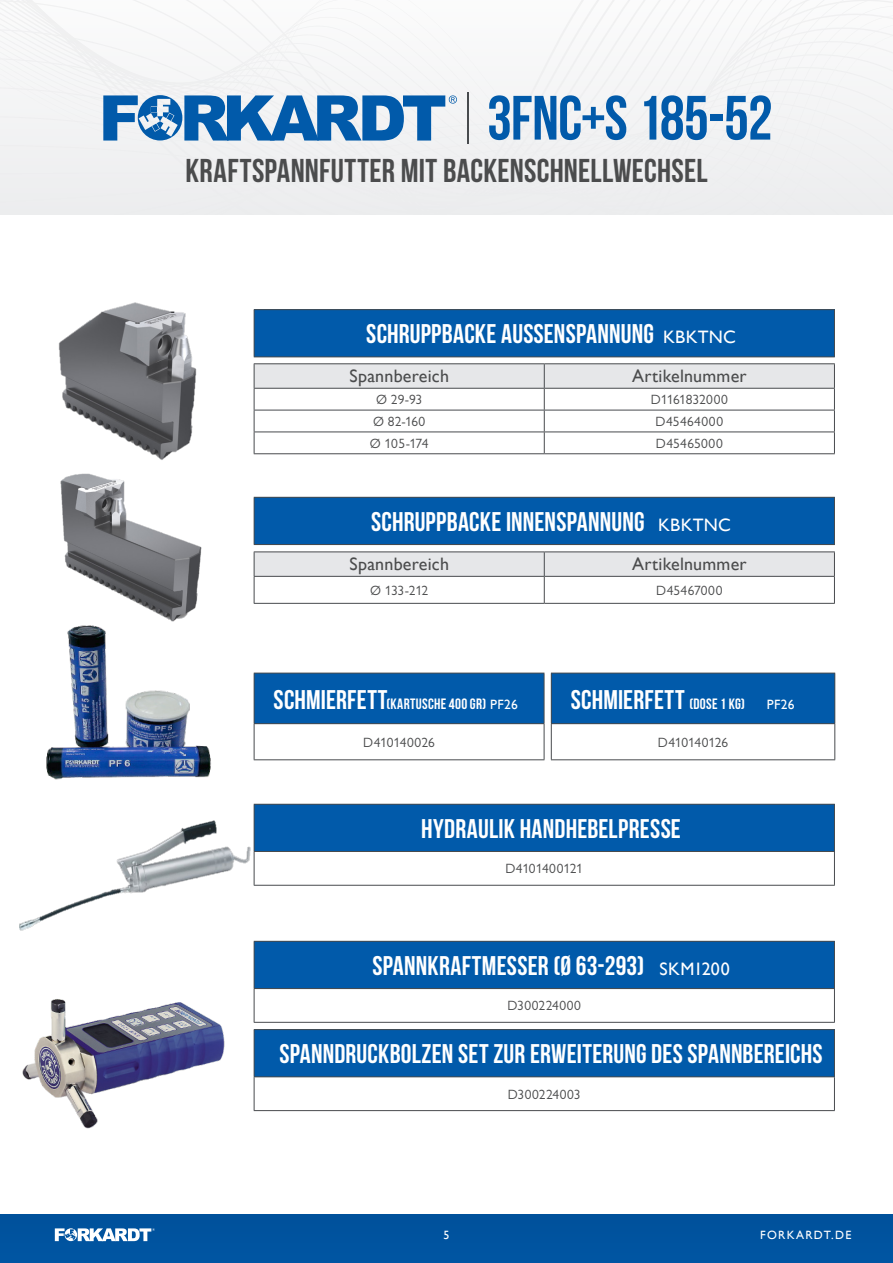
<style>
.page{position:relative;width:893px;height:1263px;background:#fff}
.page>*{position:absolute;margin:0;border:0;box-sizing:border-box;transform-origin:0 0}
.t1{font:62.4px "Bebas Neue";letter-spacing:-.01em;color:#015aaa}
.t2{font:33px "Bebas Neue";letter-spacing:.005em;color:#4b4c4d}
.t3{font:27px "Bebas Neue";letter-spacing:.005em;color:#fff}
.t4{font:18px "Gill Sans";letter-spacing:.01em;color:#4b4c4d}
.t5{font:15px "Bebas Neue";letter-spacing:.02em;color:#fff}
.t6{font:13.5px "Gill Sans Nova";letter-spacing:.01em;color:#4b4c4d}
.t7{font:13.5px "Gill Sans Nova";letter-spacing:-.01em;color:#4b4c4d}
.t8{font:13.5px "Gill Sans Nova";letter-spacing:.03em;color:#4b4c4d}
.t9{font:13.5px "Gill Sans";color:#fff}
.t10{font:12px "Gill Sans";letter-spacing:.105em;color:#fff}
.s1{font-family:"Gill Sans";font-size:18px}
.s2{font-size:27px}
.s3{font-family:"Gill Sans";font-size:13.5px}
.s4{font-size:15px}
</style>
<div class="page">
<div style="left:0;top:1214px;width:893px;height:49px;background:#00539f"></div>
<svg style="left:55px;top:1228px;width:100px;height:13px"></svg>
<div style="left:0;top:0;width:893px;height:215px;background:#f2f3f4"></div>
<img style="left:58px;top:302px;width:139px;height:158px">
<img style="left:46px;top:625px;width:165px;height:154px">
<img style="left:22px;top:999px;width:203px;height:130px">
<img style="left:20px;top:815px;width:234px;height:116px">
<img style="left:60px;top:473px;width:142px;height:149px">
<div style="left:254px;top:804px;width:580px;height:47px;background:#015aaa"></div>
<hr style="left:254px;top:851px;width:581px;height:1px;background:#484b4e">
<hr style="left:254px;top:804px;width:581px;height:1px;background:#484b4e">
<hr style="left:254px;top:805px;width:1px;height:46px;background:#484b4e">
<hr style="left:834px;top:805px;width:1px;height:46px;background:#484b4e">
<hr style="left:254px;top:852px;width:1px;height:33px;background:#484b4e">
<hr style="left:834px;top:852px;width:1px;height:33px;background:#484b4e">
<hr style="left:254px;top:885px;width:581px;height:1px;background:#484b4e">
<div style="left:254px;top:1029px;width:580px;height:48px;background:#015aaa"></div>
<hr style="left:254px;top:1076px;width:581px;height:1px;background:#484b4e">
<hr style="left:254px;top:1029px;width:581px;height:1px;background:#484b4e">
<hr style="left:254px;top:1030px;width:1px;height:46px;background:#484b4e">
<hr style="left:834px;top:1030px;width:1px;height:46px;background:#484b4e">
<hr style="left:254px;top:1077px;width:1px;height:33px;background:#484b4e">
<hr style="left:834px;top:1077px;width:1px;height:33px;background:#484b4e">
<hr style="left:254px;top:1110px;width:581px;height:1px;background:#484b4e">
<div style="left:254px;top:941px;width:580px;height:47px;background:#015aaa"></div>
<hr style="left:254px;top:988px;width:581px;height:1px;background:#484b4e">
<hr style="left:254px;top:941px;width:581px;height:1px;background:#484b4e">
<hr style="left:254px;top:942px;width:1px;height:46px;background:#484b4e">
<hr style="left:834px;top:942px;width:1px;height:46px;background:#484b4e">
<hr style="left:254px;top:989px;width:1px;height:33px;background:#484b4e">
<hr style="left:834px;top:989px;width:1px;height:33px;background:#484b4e">
<hr style="left:254px;top:1022px;width:581px;height:1px;background:#484b4e">
<svg style="left:103px;top:95px;width:354px;height:46px"></svg>
<hr style="left:467px;top:92px;width:1px;height:52px;background:#484b4e">
<div style="left:254px;top:310px;width:580px;height:47px;background:#015aaa"></div>
<hr style="left:254px;top:309px;width:581px;height:1px;background:#484b4e">
<hr style="left:254px;top:310px;width:1px;height:46px;background:#484b4e">
<hr style="left:834px;top:310px;width:1px;height:46px;background:#484b4e">
<hr style="left:254px;top:356px;width:581px;height:1px;background:#484b4e">
<div style="left:254px;top:497px;width:580px;height:47px;background:#015aaa"></div>
<hr style="left:254px;top:497px;width:581px;height:1px;background:#484b4e">
<hr style="left:254px;top:498px;width:1px;height:46px;background:#484b4e">
<hr style="left:834px;top:498px;width:1px;height:46px;background:#484b4e">
<hr style="left:254px;top:544px;width:581px;height:1px;background:#484b4e">
<hr style="left:254px;top:551px;width:290px;height:1px;background:#484b4e">
<hr style="left:544px;top:551px;width:291px;height:1px;background:#484b4e">
<svg style="left:254px;top:552px;width:581px;height:51px"></svg>
<hr style="left:254px;top:603px;width:290px;height:1px;background:#484b4e">
<hr style="left:544px;top:603px;width:291px;height:1px;background:#484b4e">
<hr style="left:254px;top:363px;width:290px;height:1px;background:#484b4e">
<hr style="left:544px;top:363px;width:291px;height:1px;background:#484b4e">
<svg style="left:254px;top:364px;width:581px;height:89px"></svg>
<hr style="left:254px;top:453px;width:290px;height:1px;background:#484b4e">
<hr style="left:544px;top:453px;width:291px;height:1px;background:#484b4e">
<div style="left:254px;top:673px;width:290px;height:51px;background:#015aaa"></div>
<hr style="left:254px;top:723px;width:290px;height:1px;background:#484b4e">
<hr style="left:254px;top:673px;width:290px;height:1px;background:#484b4e">
<hr style="left:254px;top:673px;width:1px;height:50px;background:#484b4e">
<hr style="left:544px;top:673px;width:1px;height:50px;background:#484b4e">
<hr style="left:254px;top:724px;width:1px;height:35px;background:#484b4e">
<hr style="left:544px;top:724px;width:1px;height:35px;background:#484b4e">
<hr style="left:254px;top:759px;width:290px;height:1px;background:#484b4e">
<div style="left:551px;top:673px;width:284px;height:51px;background:#015aaa"></div>
<hr style="left:551px;top:723px;width:284px;height:1px;background:#484b4e">
<hr style="left:551px;top:673px;width:284px;height:1px;background:#484b4e">
<hr style="left:551px;top:673px;width:1px;height:50px;background:#484b4e">
<hr style="left:834px;top:673px;width:1px;height:50px;background:#484b4e">
<hr style="left:551px;top:724px;width:1px;height:35px;background:#484b4e">
<hr style="left:834px;top:724px;width:1px;height:35px;background:#484b4e">
<hr style="left:551px;top:759px;width:284px;height:1px;background:#484b4e">
<p class="t1" style="left:487px;top:84px;width:287px">3FNC+S 185-52</p>
<p class="t2" style="left:185px;top:153px;width:524px">KRAFTSPANNFUTTER MIT BACKENSCHNELLWECHSEL</p>
<p class="t3" style="left:366px;top:319px;width:371px">SCHRUPPBACKE AUßENSPANNUNG <span class="s1">KBKTNC</span></p>
<p class="t4" style="left:349px;top:366px;width:101px">Spannbereich</p>
<p class="t4" style="left:632px;top:366px;width:116px">Artikelnummer</p>
<p class="t6" style="left:376px;top:391px;width:48px">Ø 29-93</p>
<p class="t7" style="left:651px;top:391px;width:78px">D1161832000</p>
<p class="t6" style="left:373px;top:413px;width:54px">Ø 82-160</p>
<p class="t8" style="left:656px;top:413px;width:69px">D45464000</p>
<p class="t6" style="left:370px;top:435px;width:60px">Ø 105-174</p>
<p class="t6" style="left:656px;top:435px;width:68px">D45465000</p>
<p class="t3" style="left:371px;top:507px;width:361px">SCHRUPPBACKE INNENSPANNUNG <span class="s1">KBKTNC</span></p>
<p class="t4" style="left:349px;top:554px;width:101px">Spannbereich</p>
<p class="t4" style="left:632px;top:554px;width:116px">Artikelnummer</p>
<p class="t6" style="left:370px;top:582px;width:60px">Ø 133-212</p>
<p class="t6" style="left:656px;top:582px;width:68px">D45467000</p>
<p class="t5" style="left:274px;top:695px;width:246px"><span class="s2">SCHMIERFETT</span>(KARTUSCHE 400 GR) <span class="s3">PF26</span></p>
<p class="t6" style="left:363px;top:734px;width:73px">D410140026</p>
<p class="t3" style="left:571px;top:684px;width:176px">SCHMIERFETT <span class="s4">(DOSE 1 KG)</span></p>
<p class="t9" style="left:767px;top:696px;width:29px">PF26</p>
<p class="t6" style="left:658px;top:734px;width:72px">D410140126</p>
<p class="t3" style="left:421px;top:814px;width:261px">HYDRAULIK HANDHEBELPRESSE</p>
<p class="t6" style="left:506px;top:860px;width:79px">D4101400121</p>
<p class="t3" style="left:372px;top:951px;width:359px">SPANNKRAFTMESSER (Ø 63-293) <span class="s1">SKM1200</span></p>
<p class="t6" style="left:508px;top:997px;width:75px">D300224000</p>
<p class="t3" style="left:279px;top:1039px;width:545px">SPANNDRUCKBOLZEN SET ZUR ERWEITERUNG DES SPANNBEREICHS</p>
<p class="t6" style="left:508px;top:1086px;width:74px">D300224003</p>
<p class="t10" style="left:443px;top:1228px;width:7px">5</p>
<p class="t10" style="left:760px;top:1228px;width:93px">FORKARDT.DE</p>
</div>
